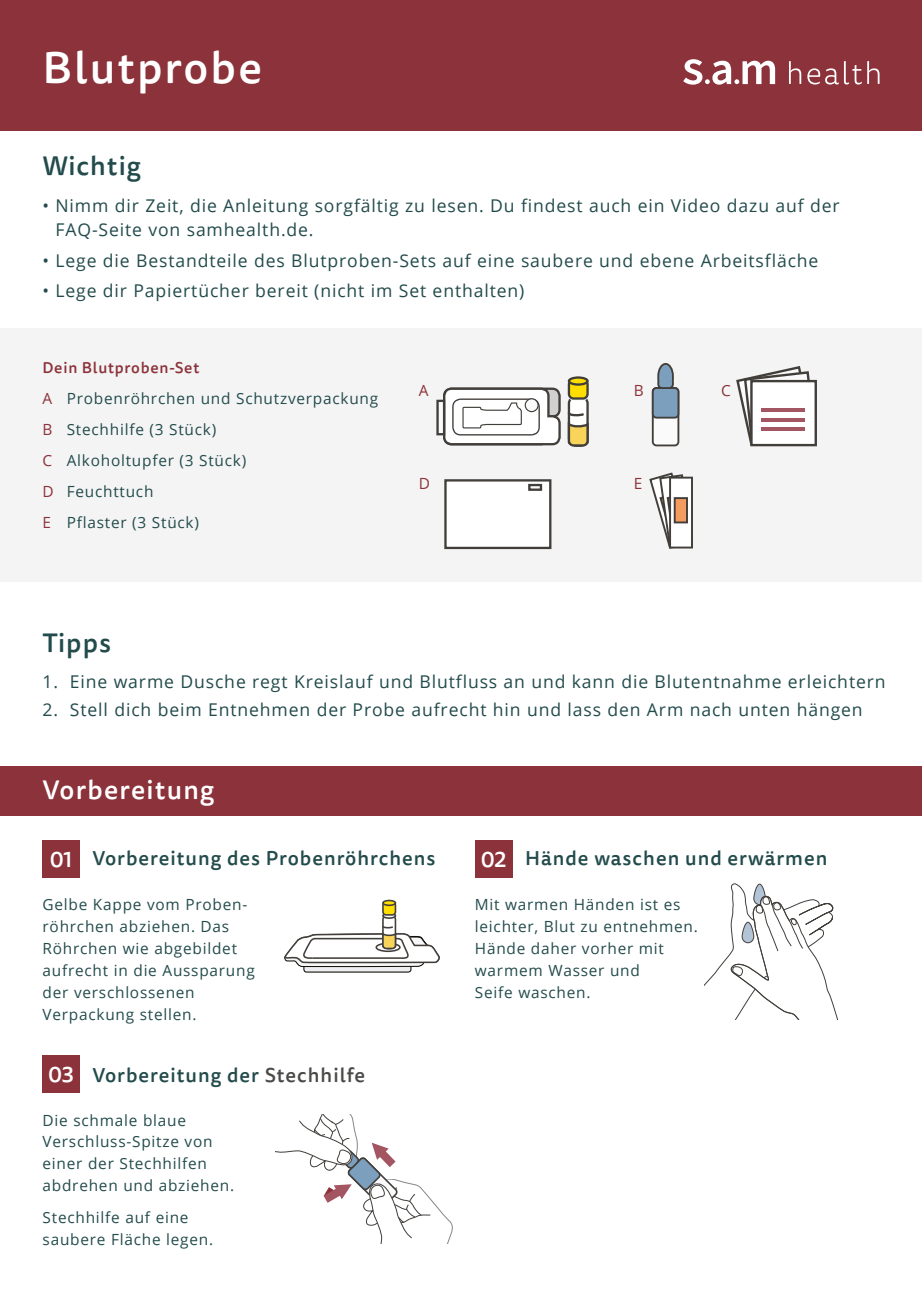
<style>
.page{position:relative;width:922px;height:1312px;background:#fff}
.page>*{position:absolute;margin:0;border:0;box-sizing:border-box;transform-origin:0 0}
.t1{font:500 44px "Tisa Sans Pro";letter-spacing:.05em;color:#fff}
.t2{font:500 26.25px "Tisa Sans Pro";letter-spacing:.035em;color:#234b4c}
.t3{font:500 26.25px "Tisa Sans Pro";letter-spacing:.05em;color:#fff}
.t4{font:500 19.75px "Tisa Sans Pro";letter-spacing:.05em;color:#234b4c}
.t5{font:17.5px/24.2px "Open Sans";letter-spacing:.05em;color:#234b4c}
.t6{font:15.25px/22px "Open Sans";letter-spacing:.05em;color:#234b4c}
.t7{font:500 15.25px "Tisa Sans Pro";letter-spacing:.05em;color:#8c323b}
.t8{font:15.25px "Open Sans";color:#8c323b}
.s1{color:#8c323b}
.s2{font-size:22px;color:#fff}
.s3{color:#4a4a49}
</style>
<div class="page">
<div style="left:0;top:328px;width:921px;height:253px;background:#f4f4f4"></div>
<div style="left:0;top:0;width:921px;height:131px;background:#8c323b"></div>
<div style="left:0;top:765px;width:921px;height:50px;background:#8c323b"></div>
<div style="left:567px;top:376px;width:21px;height:9px;border:2px solid #423f3b;border-radius:50%"></div>
<svg style="left:436px;top:377px;width:153px;height:70px"></svg>
<div style="left:651px;top:387px;width:28px;height:59px;border:2px solid #423f3b;border-radius:4px"></div>
<div style="left:651px;top:387px;width:28px;height:31px;border:2px solid #423f3b;border-radius:4px"></div>
<svg style="left:652px;top:363px;width:26px;height:82px"></svg>
<svg style="left:736px;top:366px;width:81px;height:80px"></svg>
<hr style="left:761px;top:427px;width:43px;height:3px;background:#a35562">
<hr style="left:761px;top:418px;width:43px;height:3px;background:#a35562">
<hr style="left:761px;top:408px;width:43px;height:3px;background:#a35562">
<div style="left:445px;top:480px;width:105px;height:68px;background:#fff"></div>
<div style="left:444px;top:479px;width:107px;height:70px;border:2px solid #423f3b"></div>
<hr style="left:529px;top:485px;width:12px;height:4px;background:#fafafb">
<div style="left:528px;top:484px;width:14px;height:7px;border:2px solid #423f3b"></div>
<svg style="left:649px;top:472px;width:44px;height:77px"></svg>
<div style="left:670px;top:477px;width:21px;height:70px;background:#fff"></div>
<div style="left:669px;top:476px;width:23px;height:72px;border:2px solid #423f3b"></div>
<div style="left:674px;top:498px;width:12px;height:24px;background:#f49b5f"></div>
<div style="left:673px;top:497px;width:14px;height:26px;border:2px solid #423f3b"></div>
<svg style="left:275px;top:1114px;width:177px;height:129px"></svg>
<div style="left:382px;top:899px;width:14px;height:6px;border:2px solid #423f3b;border-radius:50%"></div>
<svg style="left:284px;top:900px;width:156px;height:72px"></svg>
<svg style="left:704px;top:883px;width:134px;height:136px"></svg>
<div style="left:43px;top:1055px;width:37px;height:37px;background:#8c323b"></div>
<div style="left:43px;top:840px;width:37px;height:37px;background:#8c323b"></div>
<div style="left:475px;top:840px;width:37px;height:37px;background:#8c323b"></div>
<svg style="left:789px;top:61px;width:12px;height:23px"></svg>
<svg style="left:807px;top:61px;width:54px;height:23px"></svg>
<svg style="left:867px;top:61px;width:12px;height:23px"></svg>
<svg style="left:683px;top:59px;width:92px;height:26px"></svg>
<h1 class="t1" style="left:43px;top:37px;width:221px">Blutprobe</h1>
<h2 class="t2" style="left:43px;top:148px;width:100px">Wichtig</h2>
<p class="t5" style="left:55px;top:193px;width:785px;text-indent:-13px">• Nimm dir Zeit, die Anleitung sorgfältig zu lesen. Du findest auch ein Video dazu auf der<br>FAQ-Seite von samhealth.de.</p>
<p class="t5" style="left:43px;top:248px;width:777px">• Lege die Bestandteile des Blutproben-Sets auf eine saubere und ebene Arbeitsfläche</p>
<p class="t5" style="left:43px;top:278px;width:483px">• Lege dir Papiertücher bereit (nicht im Set enthalten)</p>
<p class="t7" style="left:43px;top:357px;width:158px">Dein Blutproben-Set</p>
<p class="t6" style="left:43px;top:382px;width:337px;line-height:31px"><span class="s1">A</span> Probenröhrchen und Schutzverpackung<br><span class="s1">B</span> Stechhilfe (3 Stück)<br><span class="s1">C</span> Alkoholtupfer (3 Stück)<br><span class="s1">D</span> Feuchttuch<br><span class="s1">E</span> Pflaster (3 Stück)</p>
<p class="t8" style="left:419px;top:379px;width:11px">A</p>
<p class="t8" style="left:419px;top:472px;width:13px">D</p>
<p class="t8" style="left:633px;top:379px;width:11px">B</p>
<p class="t8" style="left:633px;top:472px;width:10px">E</p>
<p class="t8" style="left:720px;top:379px;width:11px">C</p>
<h2 class="t2" style="left:43px;top:624px;width:70px">Tipps</h2>
<p class="t5" style="left:43px;top:669px;width:844px">1. Eine warme Dusche regt Kreislauf und Blutfluss an und kann die Blutentnahme erleichtern</p>
<p class="t5" style="left:43px;top:696px;width:821px">2. Stell dich beim Entnehmen der Probe aufrecht hin und lass den Arm nach unten hängen</p>
<h2 class="t3" style="left:43px;top:771px;width:173px">Vorbereitung</h2>
<p class="t4" style="left:50px;top:844px;width:387px"><span class="s2">01</span> Vorbereitung des Probenröhrchens</p>
<p class="t4" style="left:480px;top:844px;width:348px"><span class="s2">02</span> Hände waschen und erwärmen</p>
<p class="t6" style="left:43px;top:893px;width:214px">Gelbe Kappe vom Proben&shy;röhrchen abziehen. Das<br>Röhrchen wie abgebildet aufrecht in die Aussparung der verschlossenen<br>Verpackung stellen.</p>
<p class="t6" style="left:475px;top:893px;width:224px">Mit warmen Händen ist es leichter, Blut zu entnehmen.<br>Hände daher vorher mit warmem Wasser und<br>Seife waschen.</p>
<p class="t4" style="left:48px;top:1060px;width:318px"><span class="s2">03</span> Vorbereitung der <span class="s3">Stechhilfe</span></p>
<p class="t6" style="left:43px;top:1108px;width:193px">Die schmale blaue<br>Verschluss-Spitze von einer der Stechhilfen abdrehen und abziehen.</p>
<p class="t6" style="left:43px;top:1205px;width:172px">Stechhilfe auf eine saubere Fläche legen.</p>
</div>
